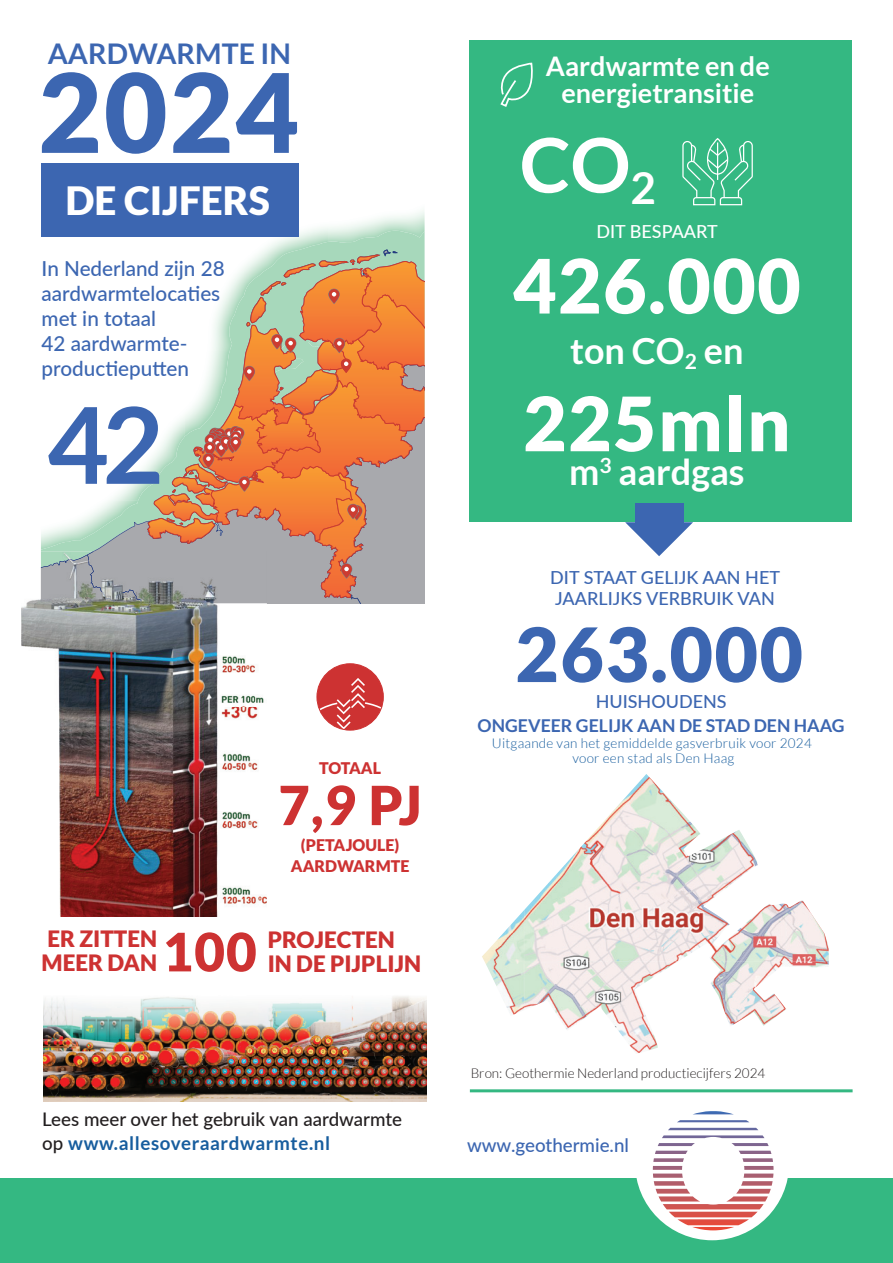
<style>
.page{position:relative;width:893px;height:1263px;background:#fff}
.page>*{position:absolute;margin:0;border:0;box-sizing:border-box;transform-origin:0 0}
.t1{font:900 109.5px "Lato";color:#3c66b1}
.t2{font:700 105.9px "Lato";color:#3c66b1}
.t3{font:700 75.45px "Lato";color:#fff}
.t4{font:900 75px "Lato";letter-spacing:.02em;color:#fff}
.t5{font:900 75px "Lato";letter-spacing:.02em;color:#3c66b1}
.t6{font:900 54px "Lato";color:#cd3232}
.t7{font:900 52.95px "Lato";color:#cd3232}
.t8{font:900 39px "Lato";color:#fff}
.t9{font:700 36px "Lato";color:#fff}
.t10{font:700 28.5px "Lato";color:#3c66b1}
.t11{font:700 27px/27px "Lato";color:#fff;text-align:center}
.t12{font:900 22.5px/24px "Lato";color:#cd3232}
.t13{font:500 20.7px/24.9px "Lato";color:#3c66b1}
.t14{font:500 18.75px/24px "Lato";color:#231f20}
.t15{font:500 18.75px "Lato";color:#3c66b1}
.t16{font:500 18px/21px "Lato";color:#3c66b1}
.t17{font:500 18px "Lato";color:#fff}
.t18{font:700 17.7px "Lato";color:#3c66b1}
.t19{font:500 16.95px/24.8px "Manrope";color:#fff}
.t20{font:900 16.05px/21px "Lato";color:#cd3232;text-align:center}
.t21{font:300 13.5px/15px "Lato";letter-spacing:.02em;color:#175d9e;text-align:center}
.t22{font:300 13.5px "Lato";color:#231f20}
.s1{font-weight:700;color:#175d9e}
</style>
<div class="page">
<div style="left:469px;top:41px;width:383px;height:481px;background:#34b882"></div>
<div style="left:0;top:1178px;width:893px;height:85px;background:#34b882"></div>
<img style="left:43px;top:996px;width:383px;height:106px">
<img style="left:21px;top:567px;width:246px;height:349px">
<svg style="left:41px;top:205px;width:384px;height:398px"></svg>
<img style="left:41px;top:555px;width:100px;height:48px">
<img style="left:41px;top:555px;width:55px;height:33px">
<div style="left:317px;top:664px;width:66px;height:66px;background:#cd3232;border-radius:50%"></div>
<svg style="left:318px;top:677px;width:65px;height:53px"></svg>
<div style="left:316px;top:663px;width:68px;height:68px;border:1px solid #cd3232;border-radius:50%"></div>
<svg style="left:500px;top:64px;width:33px;height:43px"></svg>
<div style="left:635px;top:1086px;width:154px;height:154px;background:#fff;border-radius:50%"></div>
<svg style="left:677px;top:1120px;width:72px;height:2px"></svg>
<svg style="left:694px;top:1111px;width:38px;height:3px"></svg>
<svg style="left:653px;top:1128px;width:121px;height:102px"></svg>
<div style="left:635px;top:503px;width:49px;height:21px;background:#3c66b1"></div>
<svg style="left:625px;top:522px;width:68px;height:34px"></svg>
<svg style="left:682px;top:139px;width:71px;height:67px"></svg>
<hr style="left:717px;top:142px;width:1px;height:38px;background:#fff">
<div style="left:41px;top:163px;width:257px;height:74px;background:#3c66b1"></div>
<hr style="left:470px;top:1089px;width:383px;height:3px;background:#34b882">
<img style="left:482px;top:774px;width:347px;height:279px">
<h3 class="t10" style="left:48px;top:37px;width:245px">AARDWARMTE IN</h3>
<h1 class="t1" style="left:38px;top:49px;width:262px">2024</h1>
<h3 class="t8" style="left:66px;top:178px;width:206px">DE CIJFERS</h3>
<p class="t13" style="left:42px;top:255px;width:185px">In Nederland zijn 28 aardwarmtelocaties met in totaal<br>42 aardwarmte&shy;productieputten</p>
<h2 class="t2" style="left:47px;top:385px;width:118px">42</h2>
<p class="t20" style="left:319px;top:757px;width:63px">TOTAAL</p>
<h3 class="t6" style="left:278px;top:774px;width:145px">7,9 PJ</h3>
<p class="t20" style="left:291px;top:834px;width:120px">(PETAJOULE)<br>AARDWARMTE</p>
<p class="t12" style="left:42px;top:926px;width:117px">ER ZITTEN<br>MEER DAN</p>
<p class="t12" style="left:268px;top:927px;width:155px">PROJECTEN<br>IN DE PIJPLIJN</p>
<h3 class="t7" style="left:162px;top:921px;width:96px">100</h3>
<p class="t14" style="left:42px;top:1106px;width:361px">Lees meer over het gebruik van aardwarmte op <span class="s1">www.allesoveraardwarmte.nl</span></p>
<h3 class="t11" style="left:546px;top:52px;width:225px">Aardwarmte en de energietransitie</h3>
<p class="t19" style="left:547px;top:59px;width:131px">aardwarmte en de energietransitie</p>
<h3 class="t3" style="left:520px;top:122px;width:138px">CO<sub>2</sub></h3>
<p class="t17" style="left:596px;top:218px;width:123px">DIT BESPAART</p>
<h3 class="t4" style="left:513px;top:242px;width:289px">426.000</h3>
<h3 class="t9" style="left:570px;top:330px;width:175px">ton CO<sub>2</sub> en</h3>
<h3 class="t4" style="left:523px;top:380px;width:269px">225mln</h3>
<h3 class="t9" style="left:569px;top:452px;width:177px">m<sup>3</sup> aardgas</h3>
<p class="t16" style="left:550px;top:566px;width:231px">DIT STAAT GELIJK AAN HET<br>JAARLIJKS VERBRUIK VAN</p>
<h3 class="t5" style="left:515px;top:611px;width:289px">263.000</h3>
<p class="t16" style="left:596px;top:690px;width:133px">HUISHOUDENS</p>
<p class="t18" style="left:478px;top:715px;width:369px">ONGEVEER GELIJK AAN DE STAD DEN HAAG</p>
<p class="t21" style="left:492px;top:736px;width:321px">Uitgaande van het gemiddelde gasverbruik voor 2024 voor een stad als Den Haag</p>
<p class="t22" style="left:471px;top:1066px;width:296px">Bron: Geothermie Nederland productiecijfers 2024</p>
<p class="t15" style="left:467px;top:1132px;width:163px">www.geothermie.nl</p>
</div>
